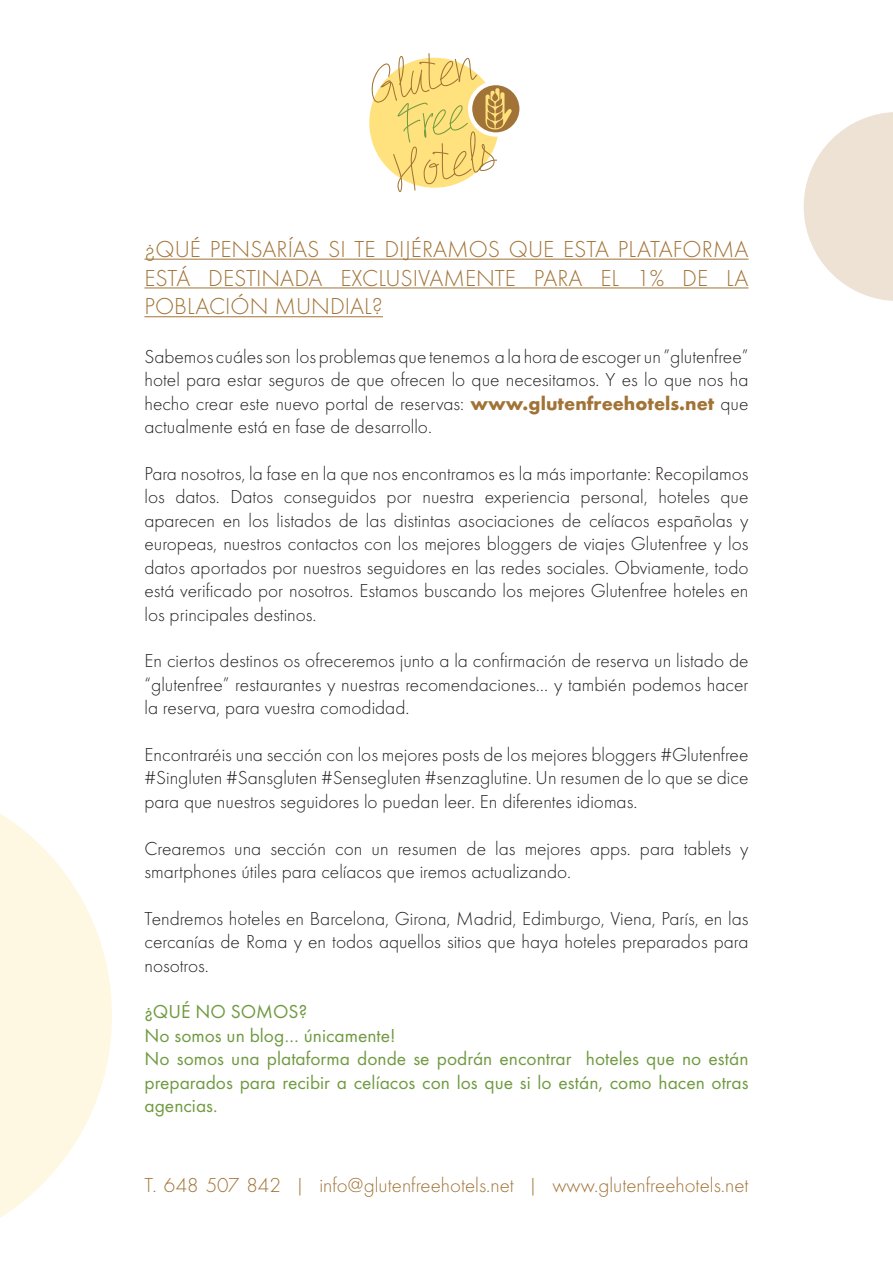
<style>
.page{position:relative;width:893px;height:1263px;background:#fff}
.page>*{position:absolute;margin:0;border:0;box-sizing:border-box;transform-origin:0 0}
.t1{font:300 24px/28.8px "Futura TOT";color:#a17336;text-align:justify}
.t2{font:300 21px "Futura TOT";color:#a17336}
.t3{font:300 19.5px/23.4px "Futura TOT";color:#231f20;text-align:justify}
.t4{font:19.5px/23.4px "Futura TOT Boo";color:#709a41}
.s1{font-weight:700;color:#a17336}
</style>
<div class="page">
<svg style="left:0;top:813px;width:112px;height:405px;fill:#fef8e3"></svg>
<svg style="left:804px;top:112px;width:89px;height:189px"></svg>
<hr style="left:144px;top:259px;width:604px;height:1px;background:#a17336">
<hr style="left:144px;top:287px;width:604px;height:1px;background:#a17336">
<hr style="left:144px;top:316px;width:239px;height:1px;background:#a17336">
<svg style="left:470px;top:83px;width:52px;height:52px"></svg>
<div style="left:468px;top:81px;width:56px;height:56px;border:4px solid #fff;border-radius:50%"></div>
<svg style="left:371px;top:53px;width:141px;height:139px"></svg>
<p class="t1" style="left:144px;top:235px;width:606px">¿QUÉ PENSARÍAS SI TE DIJÉRAMOS QUE ESTA PLATAFORMA ESTÁ DESTINADA EXCLUSIVAMENTE PARA EL 1% DE LA POBLACIÓN MUNDIAL?</p>
<p class="t3" style="left:144px;top:345px;width:606px">Sabemos cuáles son los problemas que tenemos a la hora de escoger un ”glutenfree” hotel para estar seguros de que ofrecen lo que necesitamos. Y es lo que nos ha hecho crear este nuevo portal de reservas: <span class="s1">www.glutenfreehotels.net</span> que actualmente está en fase de desarrollo.</p>
<p class="t3" style="left:144px;top:462px;width:606px">Para nosotros, la fase en la que nos encontramos es la más importante: Recopilamos los datos. Datos conseguidos por nuestra experiencia personal, hoteles que aparecen en los listados de las distintas asociaciones de celíacos españolas y europeas, nuestros contactos con los mejores bloggers de viajes Glutenfree y los datos aportados por nuestros seguidores en las redes sociales. Obviamente, todo está verificado por nosotros. Estamos buscando los mejores Glutenfree hoteles en los principales destinos.</p>
<p class="t3" style="left:144px;top:649px;width:606px">En ciertos destinos os ofreceremos junto a la confirmación de reserva un listado de “glutenfree” restaurantes y nuestras recomendaciones… y también podemos hacer la reserva, para vuestra comodidad.</p>
<p class="t3" style="left:144px;top:743px;width:606px">Encontraréis una sección con los mejores posts de los mejores bloggers #Glutenfree #Singluten #Sansgluten #Sensegluten #senzaglutine. Un resumen de lo que se dice para que nuestros seguidores lo puedan leer. En diferentes idiomas.</p>
<p class="t3" style="left:144px;top:836px;width:606px">Crearemos una sección con un resumen de las mejores apps. para tablets y smartphones útiles para celíacos que iremos actualizando.</p>
<p class="t3" style="left:144px;top:907px;width:606px">Tendremos hoteles en Barcelona, Girona, Madrid, Edimburgo, Viena, París, en las cercanías de Roma y en todos aquellos sitios que haya hoteles preparados para nosotros.</p>
<p class="t4" style="left:144px;top:1000px;width:606px">¿QUÉ NO SOMOS?<br>No somos un blog… únicamente!<br>No somos una plataforma donde se podrán encontrar hoteles que no están preparados para recibir a celíacos con los que si lo están, como hacen otras agencias.</p>
<p class="t2" style="left:144px;top:1173px;width:606px">T. 648 507 842 | info@glutenfreehotels.net | www.glutenfreehotels.net</p>
</div>
